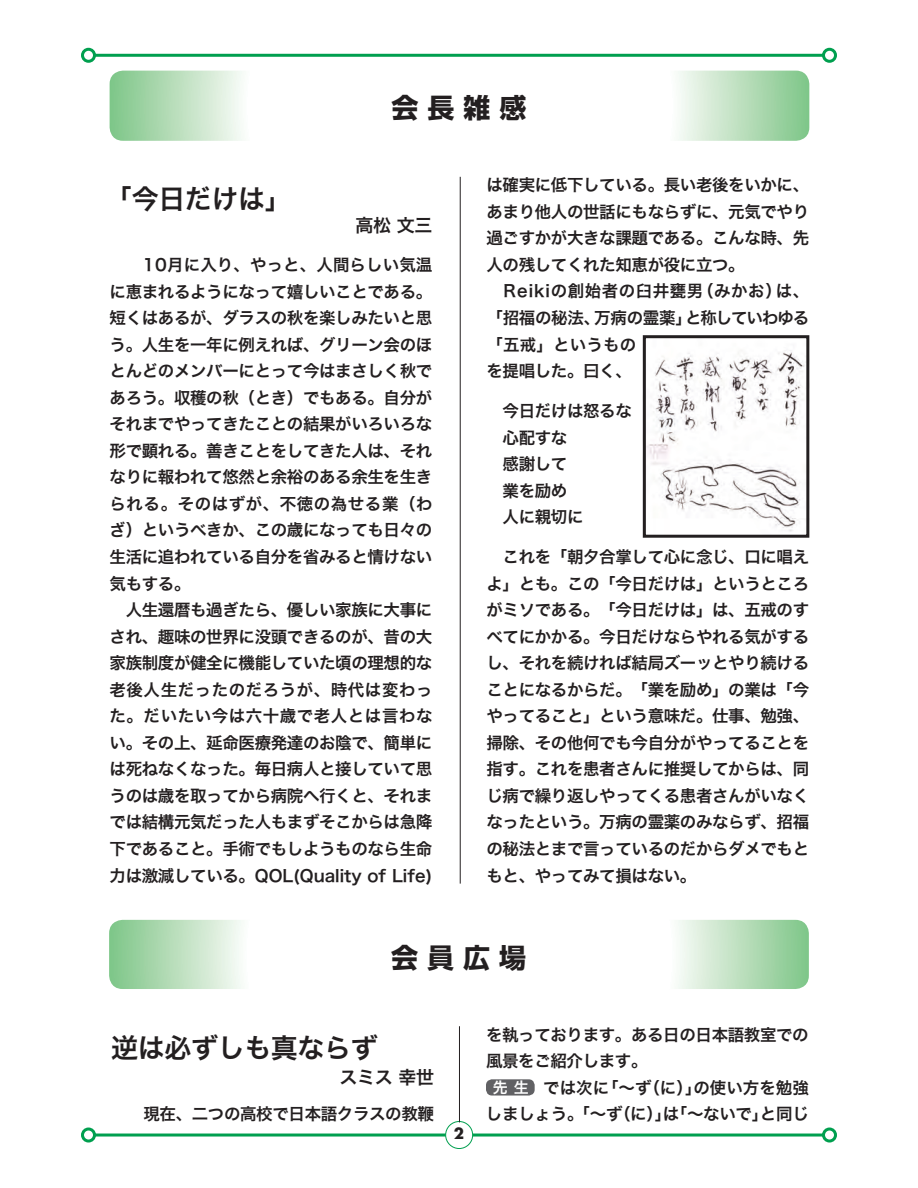
<style>
.page{position:relative;width:918px;height:1188px;background:#fff}
.page>*{position:absolute;margin:0;border:0;box-sizing:border-box;transform-origin:0 0}
.t1{font:27px "Hira Kaku Pro W6";letter-spacing:-.015em;color:#231f20}
.t2{font:700 27px "Shin Go";color:#231f20}
.t3{font:18px "Hira Kaku Pro W6";letter-spacing:-.02em;color:#231f20}
.t4{font:16.5px/26.5px "Hira Kaku Pro W6";letter-spacing:-.025em;color:#231f20}
.t5{font:16.5px "Hira Kaku Pro W6";color:#231f20}
.t6{font:700 15px "Futura Std";color:#231f20}
.s1{font-size:15px;color:#fff}
</style>
<div class="page">
<hr style="left:94px;top:1134px;width:730px;height:3px;background:#009f4f">
<div style="left:81px;top:1128px;width:15px;height:15px;border:3px solid #009f4f;border-radius:50%"></div>
<div style="left:822px;top:1128px;width:15px;height:15px;border:3px solid #009f4f;border-radius:50%"></div>
<div style="left:446px;top:1122px;width:27px;height:27px;background:#fff;border-radius:50%"></div>
<div style="left:445px;top:1121px;width:28px;height:28px;border:1px solid #009f4f;border-radius:50%"></div>
<hr style="left:94px;top:54px;width:730px;height:3px;background:#009f4f">
<div style="left:81px;top:48px;width:15px;height:15px;border:3px solid #009f4f;border-radius:50%"></div>
<div style="left:822px;top:48px;width:15px;height:15px;border:3px solid #009f4f;border-radius:50%"></div>
<div style="left:486px;top:1079px;width:49px;height:17px;background:#616164;border-radius:6px"></div>
<svg style="left:110px;top:71px;width:699px;height:70px"></svg>
<hr style="left:460px;top:177px;width:1px;height:707px;background:#231f20">
<img style="left:647px;top:350px;width:158px;height:182px">
<div style="left:643px;top:335px;width:166px;height:203px;border:3px solid #231f20"></div>
<svg style="left:109px;top:920px;width:700px;height:69px"></svg>
<hr style="left:459px;top:1026px;width:1px;height:96px;background:#231f20">
<h1 class="t2" style="left:392px;top:90px;width:136px">会 長 雑 感</h1>
<h1 class="t1" style="left:105px;top:174px;width:188px">「今日だけは」</h1>
<p class="t3" style="left:356px;top:209px;width:78px">高松 文三</p>
<p class="t4" style="left:110px;top:251px;width:324px">　　10月に入り、やっと、人間らしい気温に恵まれるようになって嬉しいことである。短くはあるが、ダラスの秋を楽しみたいと思う。人生を一年に例えれば、グリーン会のほとんどのメンバーにとって今はまさしく秋であろう。収穫の秋（とき）でもある。自分がそれまでやってきたことの結果がいろいろな形で顕れる。善きことをしてきた人は、それなりに報われて悠然と余裕のある余生を生きられる。そのはずが、不徳の為せる業（わざ）というべきか、この歳になっても日々の生活に追われている自分を省みると情けない気もする。<br>　人生還暦も過ぎたら、優しい家族に大事にされ、趣味の世界に没頭できるのが、昔の大家族制度が健全に機能していた頃の理想的な老後人生だったのだろうが、時代は変わった。だいたい今は六十歳で老人とは言わない。その上、延命医療発達のお陰で、簡単には死ねなくなった。毎日病人と接していて思うのは歳を取ってから病院へ行くと、それまでは結構元気だった人もまずそこからは急降下であること。手術でもしようものなら生命力は激減している。QOL(Quality of Life)</p>
<p class="t4" style="left:486px;top:171px;width:324px">は確実に低下している。長い老後をいかに、あまり他人の世話にもならずに、元気でやり過ごすかが大きな課題である。こんな時、先人の残してくれた知恵が役に立つ。　Reikiの創始者の臼井甕男（みかお）は、「招福の秘法、万病の霊薬」と称していわゆる「五戒」というもの<br>を提唱した。曰く、</p>
<p class="t4" style="left:486px;top:397px;width:147px">　今日だけは怒るな　心配すな<br>　感謝して<br>　業を励め<br>　人に親切に</p>
<p class="t4" style="left:486px;top:543px;width:324px;text-align:justify">　これを「朝夕合掌して心に念じ、口に唱えよ」とも。この「今日だけは」というところがミソである。「今日だけは」は、五戒のすべてにかかる。今日だけならやれる気がするし、それを続ければ結局ズーッとやり続けることになるからだ。「業を励め」の業は「今やってること」という意味だ。仕事、勉強、掃除、その他何でも今自分がやってることを指す。これを患者さんに推奨してからは、同じ病で繰り返しやってくる患者さんがいなくなったという。万病の霊薬のみならず、招福の秘法とまで言っているのだからダメでもともと、やってみて損はない。</p>
<h1 class="t2" style="left:391px;top:939px;width:136px">会 員 広 場</h1>
<h1 class="t1" style="left:111px;top:1023px;width:268px">逆は必ずしも真ならず</h1>
<p class="t3" style="left:340px;top:1061px;width:96px">スミス 幸世</p>
<p class="t4" style="left:111px;top:1100px;width:324px">　　現在、二つの高校で日本語クラスの教鞭</p>
<p class="t6" style="left:454px;top:1124px;width:12px">2</p>
<p class="t4" style="left:486px;top:1021px;width:324px">を執っております。ある日の日本語教室での</p>
<p class="t4" style="left:486px;top:1047px;width:163px">風景をご紹介します。</p>
<p class="t5" style="left:493px;top:1073px;width:318px"><span class="s1">先 生</span> では次に「～ず（に）」の使い方を勉強</p>
<p class="t4" style="left:486px;top:1100px;width:324px">しましょう。「～ず（に）」は「～ないで」と同じ</p>
</div>
